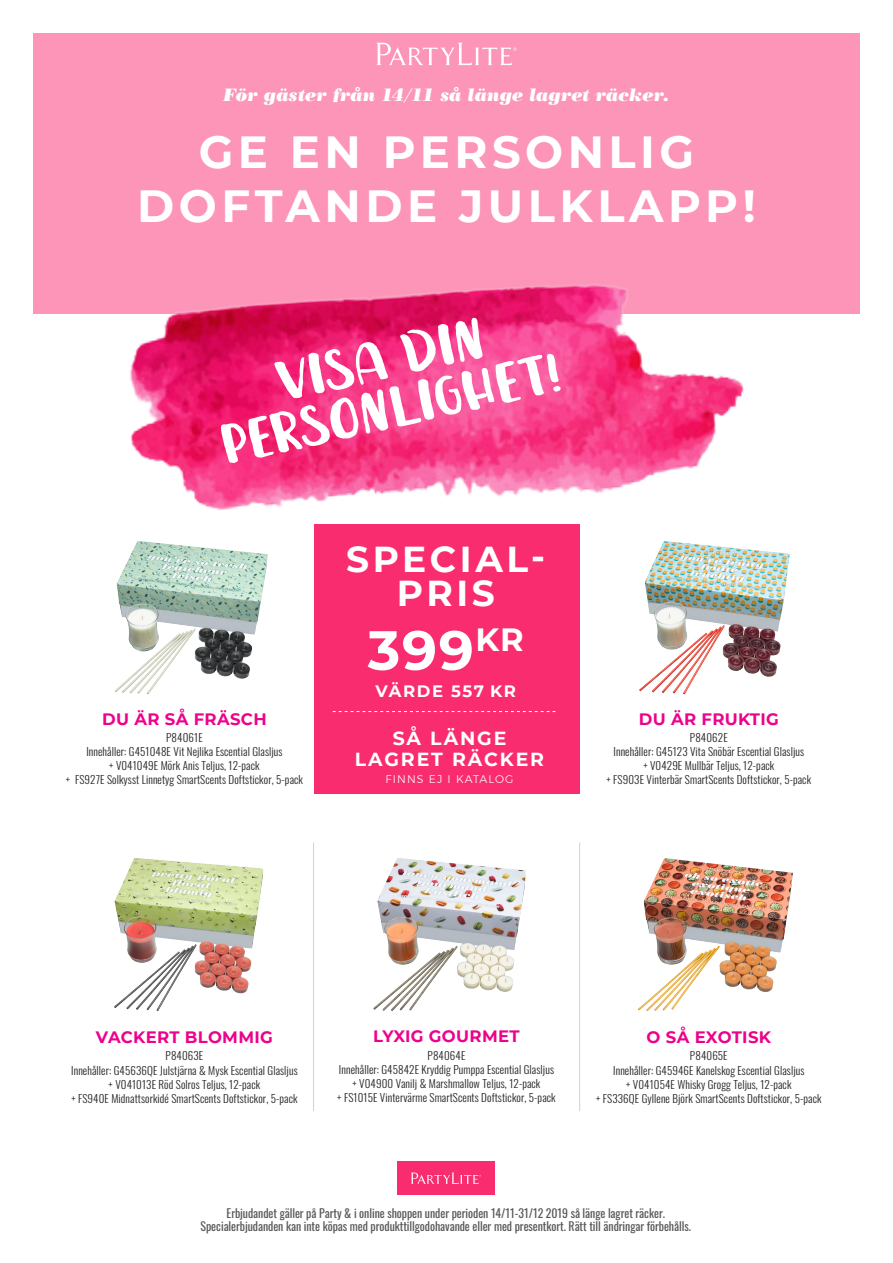
<style>
.page{position:relative;width:893px;height:1263px;background:#fff}
.page>*{position:absolute;margin:0;border:0;box-sizing:border-box;transform-origin:0 0}
.t1{font:55.5px/49.7px "Leira Lite";color:#fff;text-align:center;scale:1.17 1}
.t2{font:700 55.2px "Montserrat";color:#fff}
.t3{font:700 45px/54px "Montserrat";letter-spacing:.1em;color:#fff;text-align:center}
.t4{font:700 36px/34.5px "Montserrat";letter-spacing:.1em;color:#fff;text-align:center}
.t5{font:700 18.9px/20.5px "Montserrat";letter-spacing:.1em;color:#fff;text-align:center}
.t6{font:italic 18px "Poster Bodoni TL";color:#fff}
.t7{font:700 16.5px "Montserrat";letter-spacing:.02em;color:#ed028c}
.t8{font:700 16.5px "Montserrat";letter-spacing:.1em;color:#fff}
.t9{font:11.85px/13.5px "Oswald";letter-spacing:-.005em;color:#57585a;text-align:center}
.t10{font:300 10.95px/14.2px "Oswald";letter-spacing:.01em;color:#231f20;text-align:center}
.t11{font:300 10.95px "Montserrat";letter-spacing:.1em;color:#fff}
</style>
<div class="page">
<div style="left:397px;top:1162px;width:98px;height:33px;background:#f92c6f"></div>
<svg style="left:411px;top:1172px;width:70px;height:12px"></svg>
<div style="left:33px;top:33px;width:827px;height:281px;background:#fc95b7"></div>
<img style="left:117px;top:592px;width:146px;height:87px">
<img style="left:114px;top:858px;width:149px;height:135px">
<img style="left:377px;top:858px;width:149px;height:134px">
<img style="left:644px;top:858px;width:149px;height:134px">
<img style="left:646px;top:592px;width:139px;height:85px">
<hr style="left:313px;top:842px;width:1px;height:269px;background:#d1d2d4">
<hr style="left:579px;top:842px;width:1px;height:269px;background:#d1d2d4">
<div style="left:314px;top:524px;width:265px;height:269px;background:#f92c6f"></div>
<svg style="left:333px;top:711px;width:222px;height:1px"></svg>
<img style="left:116px;top:284px;width:674px;height:308px">
<svg style="left:377px;top:43px;width:140px;height:22px"></svg>
<p class="t6" style="left:223px;top:82px;width:447px">För gäster från 14/11 så länge lagret räcker.</p>
<p class="t3" style="left:137px;top:123px;width:620px">GE EN PERSONLIG<br>DOFTANDE JULKLAPP!</p>
<p class="t1" style="left:206px;top:377px;width:295px;rotate:-13deg">visa din personlighet!</p>
<p class="t7" style="left:102px;top:707px;width:166px">DU ÄR SÅ FRÄSCH</p>
<p class="t10" style="left:66px;top:729px;width:238px">P84061E<br>Innehåller: G451048E Vit Nejlika Escential Glasljus<br>+ V041049E Mörk Anis Teljus, 12-pack<br>+ FS927E Solkysst Linnetyg SmartScents Doftstickor, 5-pack</p>
<p class="t4" style="left:346px;top:540px;width:201px">SPECIAL-<br>PRIS</p>
<p class="t2" style="left:368px;top:610px;width:158px">399<sup>KR</sup></p>
<p class="t8" style="left:375px;top:679px;width:142px">VÄRDE 557 KR</p>
<p class="t5" style="left:355px;top:727px;width:191px">SÅ LÄNGE<br>LAGRET RÄCKER</p>
<p class="t11" style="left:386px;top:771px;width:129px">FINNS EJ I KATALOG</p>
<p class="t7" style="left:639px;top:707px;width:142px">DU ÄR FRUKTIG</p>
<p class="t10" style="left:607px;top:729px;width:206px">P84062E<br>Innehåller: G45123 Vita Snöbär Escential Glasljus<br>+ V0429E Mullbär Teljus, 12-pack<br>+ FS903E Vinterbär SmartScents Doftstickor, 5-pack</p>
<p class="t7" style="left:96px;top:1025px;width:178px">VACKERT BLOMMIG</p>
<p class="t10" style="left:71px;top:1048px;width:228px">P84063E<br>Innehåller: G45636QE Julstjärna &amp; Mysk Escential Glasljus + V041013E Röd Solros Teljus, 12-pack<br>+ FS940E Midnattsorkidé SmartScents Doftstickor, 5-pack</p>
<p class="t7" style="left:373px;top:1024px;width:148px">LYXIG GOURMET</p>
<p class="t10" style="left:337px;top:1047px;width:220px">P84064E<br>Innehåller: G45842E Kryddig Pumppa Escential Glasljus + V04900 Vanilj &amp; Marshmallow Teljus, 12-pack<br>+ FS1015E Vintervärme SmartScents Doftstickor, 5-pack</p>
<p class="t7" style="left:647px;top:1025px;width:126px">O SÅ EXOTISK</p>
<p class="t10" style="left:596px;top:1048px;width:227px">P84065E<br>Innehåller: G45946E Kanelskog Escential Glasljus<br>+ V041054E Whisky Grogg Teljus, 12-pack<br>+ FS336QE Gyllene Björk SmartScents Doftstickor, 5-pack</p>
<p class="t9" style="left:201px;top:1205px;width:492px">Erbjudandet gäller på Party &amp; i online shoppen under perioden 14/11-31/12 2019 så länge lagret räcker.<br>Specialerbjudanden kan inte köpas med produkttillgodohavande eller med presentkort. Rätt till ändringar förbehålls.</p>
</div>
